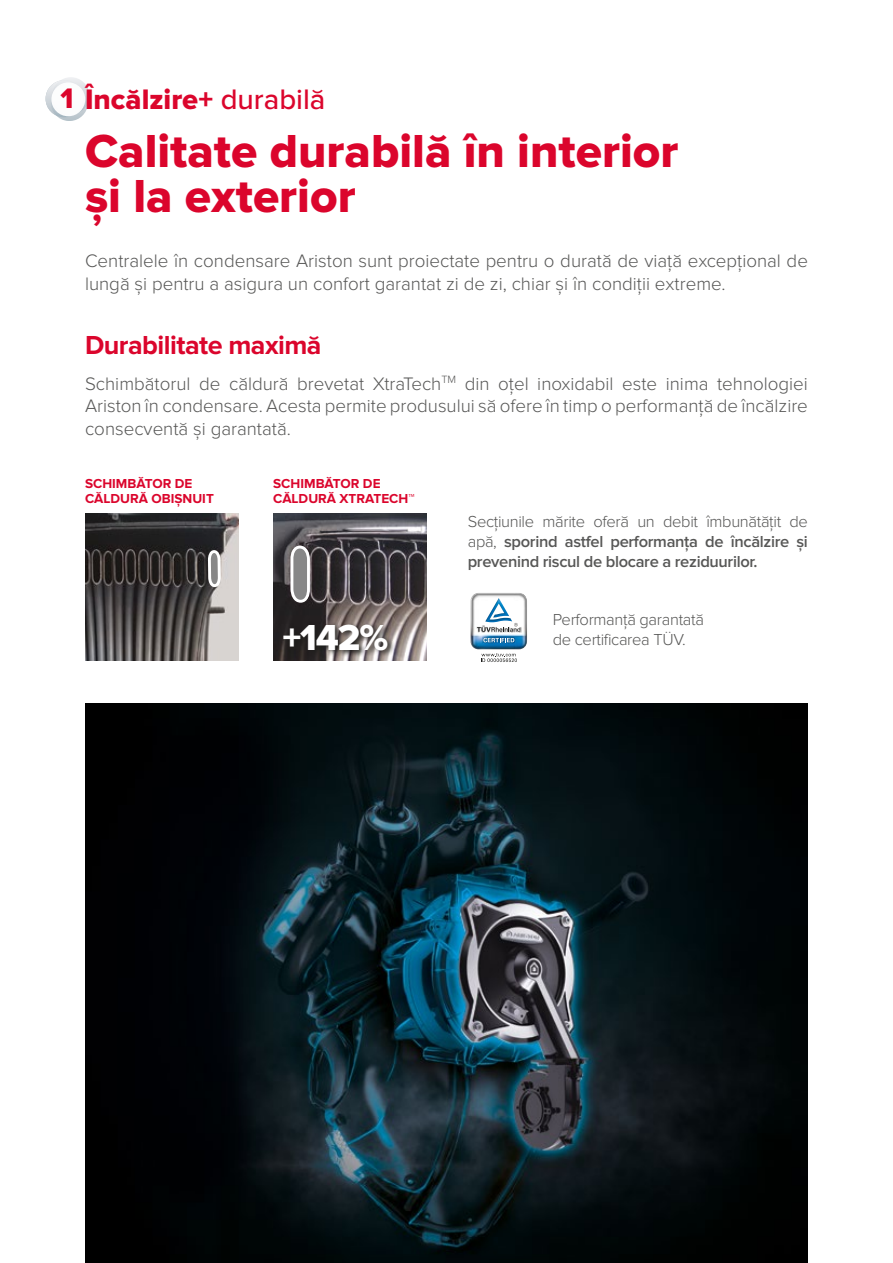
<style>
.page{position:relative;width:893px;height:1263px;background:#fff}
.page>*{position:absolute;margin:0;border:0;box-sizing:border-box;transform-origin:0 0}
.t1{font:48px/45px "Proxima Nova Extrabld";color:#db052c}
.t2{font:37.5px "Proxima Nova Extrabld";color:#fff}
.t3{font:29.25px "Proxima Nova Extrabld";color:#db052c}
.t4{font:700 27px "Proxima Nova";letter-spacing:-.02em;color:#db052c}
.t5{font:300 18.75px/22.5px "Proxima Nova";color:#575756}
.t6{font:600 16.5px/19.8px "Proxima Nova";letter-spacing:-.02em;color:#575756;text-align:justify}
.t7{font:300 16.5px/19.8px "Proxima Nova";letter-spacing:-.02em;color:#575756}
.t8{font:700 13.5px/15px "Proxima Nova";color:#db052c}
.s1{font-family:"Proxima Nova";font-weight:500}
.s2{font-weight:300}
</style>
<div class="page">
<svg style="left:46px;top:80px;width:37px;height:37px"></svg>
<svg style="left:52px;top:77px;width:37px;height:37px"></svg>
<svg style="left:51px;top:84px;width:37px;height:37px"></svg>
<img style="left:85px;top:703px;width:723px;height:560px">
<img style="left:85px;top:514px;width:153px;height:147px">
<svg style="left:206px;top:514px;width:16px;height:147px;background:#8f8d8c"></svg>
<img style="left:273px;top:514px;width:153px;height:147px">
<svg style="left:289px;top:544px;width:22px;height:60px"></svg>
<div style="left:282px;top:622px;width:114px;height:36px;background:#1d1d1b;opacity:.9"></div>
<svg style="left:470px;top:593px;width:57px;height:69px"></svg>
<h3 class="t3" style="left:61px;top:82px;width:266px">1 Încălzire+ <span class="s1">durabilă</span></h3>
<h1 class="t1" style="left:85px;top:130px;width:595px">Calitate durabilă în interior și la exterior</h1>
<p class="t5" style="left:85px;top:250px;width:724px">Centralele în condensare Ariston sunt proiectate pentru o durată de viață excepțional de lungă și pentru a asigura un confort garantat zi de zi, chiar și în condiții extreme.</p>
<h3 class="t4" style="left:85px;top:329px;width:238px">Durabilitate maximă</h3>
<p class="t5" style="left:85px;top:372px;width:724px;text-align:justify">Schimbătorul de căldură brevetat XtraTech<sup>TM</sup> din oțel inoxidabil este inima tehnologiei Ariston în condensare. Acesta permite produsului să ofere în timp o performanță de încălzire consecventă și garantată.</p>
<p class="t8" style="left:85px;top:476px;width:130px">SCHIMBĂTOR DE<br>CĂLDURĂ OBIȘNUIT</p>
<p class="t8" style="left:273px;top:476px;width:143px">SCHIMBĂTOR DE<br>CĂLDURĂ XTRATECH™</p>
<h2 class="t2" style="left:282px;top:615px;width:108px">+142%</h2>
<p class="t6" style="left:468px;top:512px;width:342px"><span class="s2">Secțiunile mărite oferă un debit îmbunătățit de apă,</span> sporind astfel performanța de încălzire și prevenind riscul de blocare a reziduurilor.</p>
<p class="t7" style="left:553px;top:609px;width:153px">Performanță garantată de certificarea TÜV.</p>
</div>
